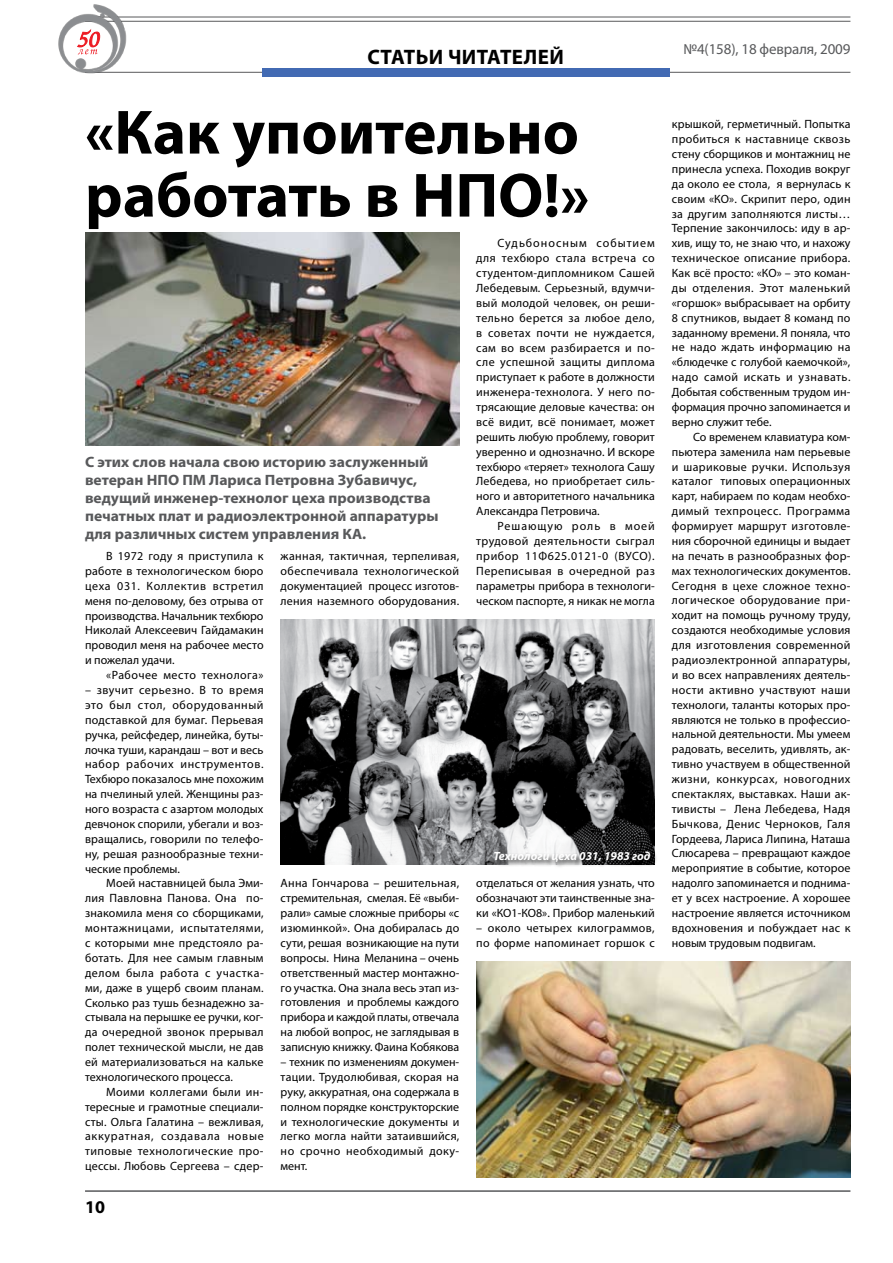
<style>
.page{position:relative;width:893px;height:1263px;background:#fff}
.page>*{position:absolute;margin:0;border:0;box-sizing:border-box;transform-origin:0 0}
.t1{font:700 63px/63px "Myriad Pro";letter-spacing:-.005em;color:#000}
.t2{font:700 21px "Myriad Pro";letter-spacing:.02em;color:#000}
.t3{font:700 18px "Myriad Pro";color:#000}
.t4{font:700 15px/18px "Myriad Pro";color:#58595b;scale:1.04 1}
.t5{font:15px "Myriad Pro";letter-spacing:-.01em;color:#58595b}
.t6{font:12px/14.9px "Myriad Pro";letter-spacing:.005em;color:#000;text-align:justify}
.t7{font:12px/14.9px "Myriad Pro";letter-spacing:.025em;color:#000}
.t8{font:italic 700 12px "Myriad Pro";color:#fff}
.t9{font:12px "Myriad Pro";letter-spacing:.04em;color:#000}
</style>
<div class="page">
<hr style="left:85px;top:17px;width:765px;height:1px;background:#58595b">
<hr style="left:85px;top:72px;width:765px;height:1px;background:#58595b">
<hr style="left:85px;top:21px;width:765px;height:1px;background:#58595b">
<hr style="left:85px;top:1190px;width:765px;height:2px;background:#58595b">
<div style="left:262px;top:68px;width:407px;height:9px;background:#426ab3"></div>
<img style="left:58px;top:4px;width:72px;height:70px">
<svg style="left:77px;top:29px;width:23px;height:25px"></svg>
<img style="left:281px;top:620px;width:374px;height:244px">
<img style="left:85px;top:233px;width:374px;height:212px">
<img style="left:476px;top:962px;width:374px;height:216px">
<div style="left:493px;top:850px;width:203px;height:106px;background:#000;opacity:.75"></div>
<h2 class="t2" style="left:367px;top:43px;width:198px">Статьи читателей</h2>
<p class="t5" style="left:683px;top:39px;width:168px">№4(158), 18 февраля, 2009</p>
<h1 class="t1" style="left:85px;top:99px;width:506px">«Как упоительно работать в НП О!»</h1>
<p class="t4" style="left:85px;top:453px;width:341px">С этих слов начала свою историю заслуженный ветеран НПО ПМ Лариса Петровна Зубавичус, ведущий инженер-технолог цеха производства печатных плат и радиоэлектронной аппаратуры для различных систем управления КА.</p>
<p class="t6" style="left:85px;top:548px;width:180px;text-indent:21px">В 1972 году я приступила к работе в технологическом бюро цеха 031. Коллектив встретил меня по-деловому, без отрыва от производства. Начальник техбюро Николай Алексеевич Гайдамакин проводил меня на рабочее место и пожелал удачи.</p>
<p class="t9" style="left:106px;top:668px;width:159px">«Рабочее место технолога»</p>
<p class="t6" style="left:85px;top:682px;width:180px">– звучит серьезно. В то время это был стол, оборудованный подставкой для бумаг. Перьевая ручка, рейсфедер, линейка, буты&shy;лочка туши, карандаш – вот и весь набор рабочих инструментов.<br>Техбюро показалось мне похожим на пчелиный улей. Женщины раз&shy;ного возраста с азартом молодых девчонок спорили, убегали и воз&shy;вращались, говорили по телефо&shy;ну, решая разнообразные техни&shy;ческие проблемы.</p>
<p class="t6" style="left:85px;top:876px;width:180px;text-indent:21px">Моей наставницей была Эми&shy;лия Павловна Панова. Она по&shy;знакомила меня со сборщиками, монтажницами, испытателями, с которыми мне предстояло ра&shy;ботать. Для нее самым главным делом была работа с участка&shy;ми, даже в ущерб своим планам.<br>Сколько раз тушь безнадежно за&shy;стывала на перышке ее ручки, ког&shy;да очередной звонок прерывал полет технической мысли, не дав ей материализоваться на кальке технологического процесса.</p>
<p class="t6" style="left:85px;top:1084px;width:180px;text-indent:21px">Моими коллегами были ин&shy;тересные и грамотные специали&shy;сты. Ольга Галатина – вежливая, аккуратная, создавала новые типовые технологические про&shy;цессы. Любовь Сергеева – сдер-</p>
<h3 class="t3" style="left:85px;top:1195px;width:21px">10</h3>
<p class="t6" style="left:281px;top:548px;width:180px">жанная, тактичная, терпеливая, обеспечивала технологической документацией процесс изготов&shy;ления наземного оборудования.</p>
<p class="t6" style="left:281px;top:876px;width:180px">Анна Гончарова – решительная, стремительная, смелая. Её «выби&shy;рали» самые сложные приборы «с изюминкой». Она добиралась до сути, решая возникающие на пути вопросы. Нина Меланина – очень ответственный мастер монтажно&shy;го участка. Она знала весь этап из&shy;готовления и проблемы каждого прибора и каждой платы, отвечала на любой вопрос, не заглядывая в записную книжку. Фаина Кобякова</p>
<p class="t6" style="left:281px;top:1054px;width:180px">– техник по изменениям докумен&shy;тации. Трудолюбивая, скорая на руку, аккуратная, она содержала в полном порядке конструкторские и технологические документы и легко могла найти затаившийся, но срочно необходимый доку&shy;мент.</p>
<p class="t6" style="left:476px;top:236px;width:180px;text-indent:21px">Судьбоносным событием для техбюро стала встреча со студентом-дипломником Сашей Лебедевым. Серьезный, вдумчи&shy;вый молодой человек, он реши&shy;тельно берется за любое дело, в советах почти не нуждается, сам во всем разбирается и по&shy;сле успешной защиты диплома приступает к работе в должности инженера-технолога. У него по&shy;трясающие деловые качества: он всё видит, всё понимает, может решить любую проблему, говорит уверенно и однозначно. И вскоре техбюро «теряет» технолога Сашу Лебедева, но приобретает силь&shy;ного и авторитетного начальника Александра Петровича.</p>
<p class="t6" style="left:476px;top:518px;width:180px;text-indent:21px">Решающую роль в моей трудовой деятельности сыграл прибор 11Ф625.0121-0 (ВУСО).<br>Переписывая в очередной раз параметры прибора в технологи&shy;ческом паспорте, я никак не могла</p>
<p class="t8" style="left:493px;top:848px;width:159px">Технологи цеха 031, 1983 год</p>
<p class="t6" style="left:476px;top:876px;width:180px">отделаться от желания узнать, что обозначают эти таинственные зна&shy;ки «КО1-КО8». Прибор маленький</p>
<p class="t7" style="left:476px;top:920px;width:180px">– около четырех килограммов, по форме напоминает горшок с</p>
<p class="t6" style="left:672px;top:117px;width:180px">крышкой, герметичный. Попытка пробиться к наставнице сквозь стену сборщиков и монтажниц не принесла успеха. Походив вокруг да около ее стола, я вернулась к своим «КО». Скрипит перо, один за другим заполняются листы… Терпение закончилось: иду в ар&shy;хив, ищу то, не знаю что, и нахожу техническое описание прибора.<br>Как всё просто: «КО» – это коман&shy;ды отделения. Этот маленький «горшок» выбрасывает на орбиту 8 спутников, выдает 8 команд по заданному времени. Я поняла, что не надо ждать информацию на «блюдечке с голубой каемочкой», надо самой искать и узнавать.<br>Добытая собственным трудом ин&shy;формация прочно запоминается и верно служит тебе.</p>
<p class="t6" style="left:672px;top:429px;width:180px;text-indent:21px">Со временем клавиатура ком&shy;пьютера заменила нам перьевые и шариковые ручки. Используя каталог типовых операционных карт, набираем по кодам необхо&shy;димый техпроцесс. Программа формирует маршрут изготовле&shy;ния сборочной единицы и выдает на печать в разнообразных фор&shy;мах технологических документов.<br>Сегодня в цехе сложное техно&shy;логическое оборудование при&shy;ходит на помощь ручному труду, создаются необходимые условия для изготовления современной радиоэлектронной аппаратуры, и во всех направлениях деятель&shy;ности активно участвуют наши технологи, таланты которых про&shy;являются не только в профессио&shy;нальной деятельности. Мы умеем радовать, веселить, удивлять, ак&shy;тивно участвуем в общественной жизни, конкурсах, новогодних спектаклях, выставках. Наши ак&shy;тивисты – Лена Лебедева, Надя Бычкова, Денис Черноков, Галя Гордеева, Лариса Липина, Наташа Слюсарева – превращают каждое мероприятие в событие, которое надолго запоминается и поднима&shy;ет у всех настроение. А хорошее настроение является источником вдохновения и побуждает нас к новым трудовым подвигам.</p>
</div>
